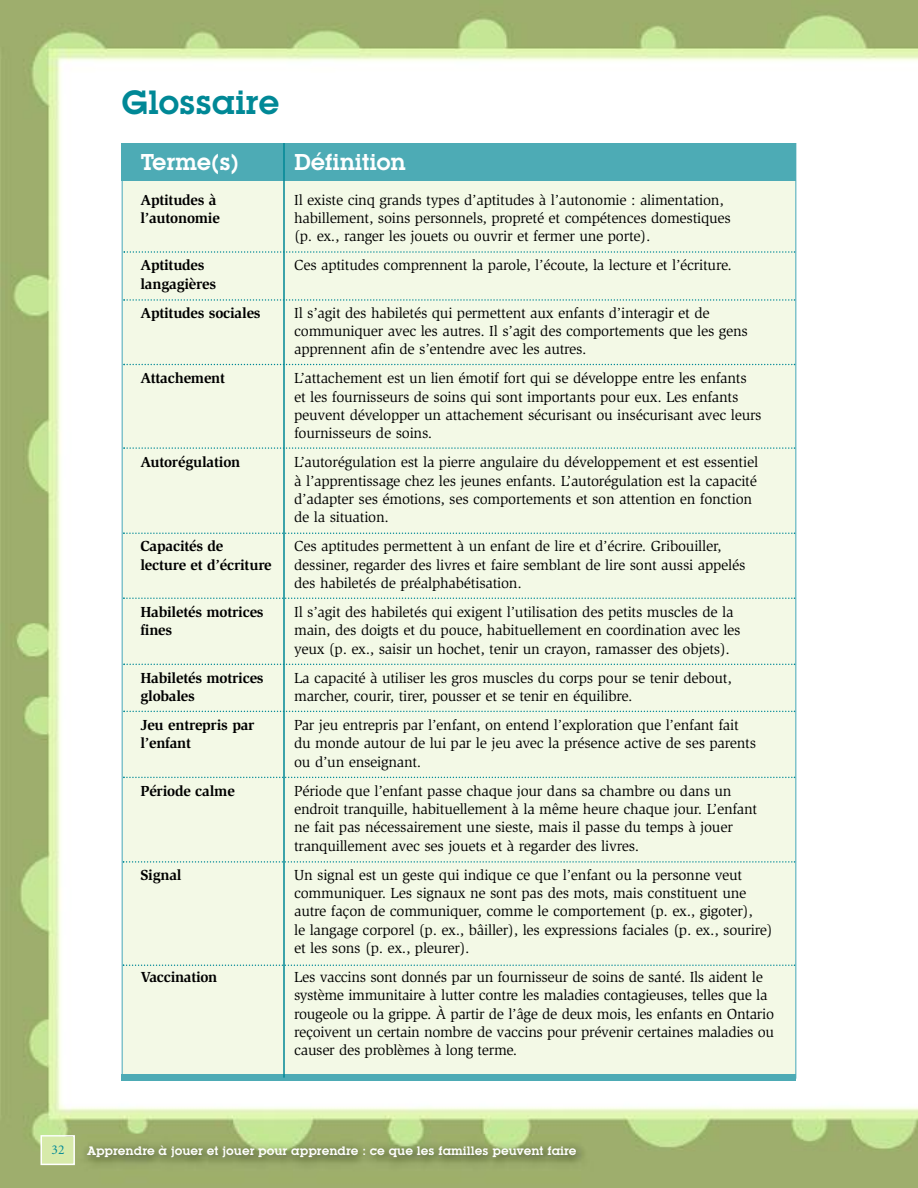
<style>
.page{position:relative;width:918px;height:1188px;background:#fff}
.page>*{position:absolute;margin:0;border:0;box-sizing:border-box;transform-origin:0 0}
.t1{font:600 33px "Lubalin Graph IT Cby BT";letter-spacing:-.01em;color:#008896}
.t2{font:600 22.5px "Lubalin Graph IT Cby BT";letter-spacing:-.01em;color:#fff}
.t3{font:15px/18.3px "Slimbach";letter-spacing:-.015em;color:#000}
.t4{font:700 15px/29.1px "Slimbach";letter-spacing:-.015em;color:#000}
.t5{font:13.5px "Minion";color:#008896}
.t6{font:600 12px "Lubalin Graph IT Cby BT";color:#fff}
</style>
<div class="page">
<img style="left:0;top:0;width:918px;height:1188px">
<div style="left:42px;top:1137px;width:31px;height:27px;background:#d7eaaa"></div>
<div style="left:40px;top:1135px;width:35px;height:30px;border:2px solid #fff"></div>
<img style="left:77px;top:1135px;width:553px;height:52px">
<div style="left:123px;top:145px;width:672px;height:932px;background:#f3f9e6"></div>
<div style="left:122px;top:143px;width:674px;height:38px;background:#4dabb5"></div>
<div style="left:122px;top:1074px;width:674px;height:7px;background:#4dabb5"></div>
<svg style="left:124px;top:251px;width:671px;height:2px"></svg>
<svg style="left:123px;top:299px;width:672px;height:2px"></svg>
<svg style="left:123px;top:364px;width:672px;height:1px"></svg>
<svg style="left:123px;top:447px;width:672px;height:2px"></svg>
<svg style="left:123px;top:532px;width:672px;height:2px"></svg>
<svg style="left:123px;top:597px;width:672px;height:2px"></svg>
<svg style="left:123px;top:664px;width:672px;height:1px"></svg>
<svg style="left:123px;top:711px;width:672px;height:1px"></svg>
<svg style="left:123px;top:777px;width:672px;height:1px"></svg>
<svg style="left:123px;top:861px;width:672px;height:2px"></svg>
<svg style="left:123px;top:964px;width:672px;height:2px"></svg>
<hr style="left:283px;top:143px;width:2px;height:935px;background:#008896">
<h1 class="t1" style="left:122px;top:91px;width:159px">Glossaire</h1>
<h2 class="t2" style="left:140px;top:154px;width:100px">Terme(s)</h2>
<h2 class="t2" style="left:294px;top:154px;width:113px">Définition</h2>
<p class="t4" style="left:140px;top:186px;width:78px">Aptitudes à</p>
<p class="t3" style="left:294px;top:191px;width:431px">Il existe cinq grands types d’aptitudes à l’autonomie : alimentation,</p>
<p class="t4" style="left:140px;top:204px;width:81px">l’autonomie</p>
<p class="t3" style="left:294px;top:210px;width:438px">habillement, soins personnels, propreté et compétences domestiques (p. ex., ranger les jouets ou ouvrir et fermer une porte).</p>
<p class="t4" style="left:140px;top:252px;width:66px">Aptitudes</p>
<p class="t3" style="left:294px;top:257px;width:439px">Ces aptitudes comprennent la parole, l’écoute, la lecture et l’écriture.</p>
<p class="t4" style="left:140px;top:270px;width:122px">langagières<br>Aptitudes sociales</p>
<p class="t3" style="left:294px;top:305px;width:455px">Il s’agit des habiletés qui permettent aux enfants d’interagir et de communiquer avec les autres. Il s’agit des comportements que les gens apprennent afin de s’entendre avec les autres.</p>
<p class="t4" style="left:140px;top:365px;width:86px">Attachement</p>
<p class="t3" style="left:294px;top:370px;width:469px">L’attachement est un lien émotif fort qui se développe entre les enfants et les fournisseurs de soins qui sont importants pour eux. Les enfants peuvent développer un attachement sécurisant ou insécurisant avec leurs fournisseurs de soins.</p>
<p class="t4" style="left:140px;top:449px;width:101px">Autorégulation</p>
<p class="t3" style="left:294px;top:454px;width:465px">L’autorégulation est la pierre angulaire du développement et est essentiel à l’apprentissage chez les jeunes enfants. L’autorégulation est la capacité d’adapter ses émotions, ses comportements et son attention en fonction de la situation.</p>
<p class="t4" style="left:140px;top:533px;width:85px">Capacités de</p>
<p class="t3" style="left:294px;top:538px;width:429px">Ces aptitudes permettent à un enfant de lire et d’écrire. Gribouiller,</p>
<p class="t4" style="left:140px;top:551px;width:133px">lecture et d’écriture</p>
<p class="t3" style="left:294px;top:557px;width:453px">dessiner, regarder des livres et faire semblant de lire sont aussi appelés des habiletés de préalphabétisation.</p>
<p class="t4" style="left:140px;top:599px;width:125px">Habiletés motrices</p>
<p class="t3" style="left:294px;top:604px;width:441px">Il s’agit des habiletés qui exigent l’utilisation des petits muscles de la</p>
<p class="t4" style="left:140px;top:617px;width:33px">fines</p>
<p class="t3" style="left:294px;top:622px;width:448px">main, des doigts et du pouce, habituellement en coordination avec les yeux (p. ex., saisir un hochet, tenir un crayon, ramasser des objets).</p>
<p class="t4" style="left:140px;top:664px;width:125px">Habiletés motrices</p>
<p class="t3" style="left:294px;top:670px;width:439px">La capacité à utiliser les gros muscles du corps pour se tenir debout,</p>
<p class="t4" style="left:140px;top:683px;width:56px">globales</p>
<p class="t3" style="left:294px;top:688px;width:340px">marcher, courir, tirer, pousser et se tenir en équilibre.</p>
<p class="t4" style="left:140px;top:712px;width:116px">Jeu entrepris par</p>
<p class="t3" style="left:294px;top:717px;width:446px">Par jeu entrepris par l’enfant, on entend l’exploration que l’enfant fait</p>
<p class="t4" style="left:140px;top:730px;width:52px">l’enfant</p>
<p class="t3" style="left:294px;top:735px;width:463px">du monde autour de lui par le jeu avec la présence active de ses parents ou d’un enseignant.</p>
<p class="t4" style="left:140px;top:777px;width:96px">Période calme</p>
<p class="t3" style="left:294px;top:783px;width:465px">Période que l’enfant passe chaque jour dans sa chambre ou dans un endroit tranquille, habituellement à la même heure chaque jour. L’enfant ne fait pas nécessairement une sieste, mais il passe du temps à jouer tranquillement avec ses jouets et à regarder des livres.</p>
<p class="t4" style="left:140px;top:861px;width:43px">Signal</p>
<p class="t3" style="left:294px;top:867px;width:480px">Un signal est un geste qui indique ce que l’enfant ou la personne veut communiquer. Les signaux ne sont pas des mots, mais constituent une autre façon de communiquer, comme le comportement (p. ex., gigoter),<br>le langage corporel (p. ex., bâiller), les expressions faciales (p. ex., sourire) et les sons (p. ex., pleurer).</p>
<p class="t4" style="left:140px;top:964px;width:79px">Vaccination</p>
<p class="t3" style="left:294px;top:969px;width:481px">Les vaccins sont donnés par un fournisseur de soins de santé. Ils aident le système immunitaire à lutter contre les maladies contagieuses, telles que la rougeole ou la grippe. À partir de l’âge de deux mois, les enfants en Ontario reçoivent un certain nombre de vaccins pour prévenir certaines maladies ou causer des problèmes à long terme.</p>
<p class="t5" style="left:52px;top:1144px;width:14px">32</p>
<p class="t6" style="left:88px;top:1146px;width:491px">Apprendre à jouer et jouer pour apprendre : ce que les familles peuvent faire</p>
</div>
